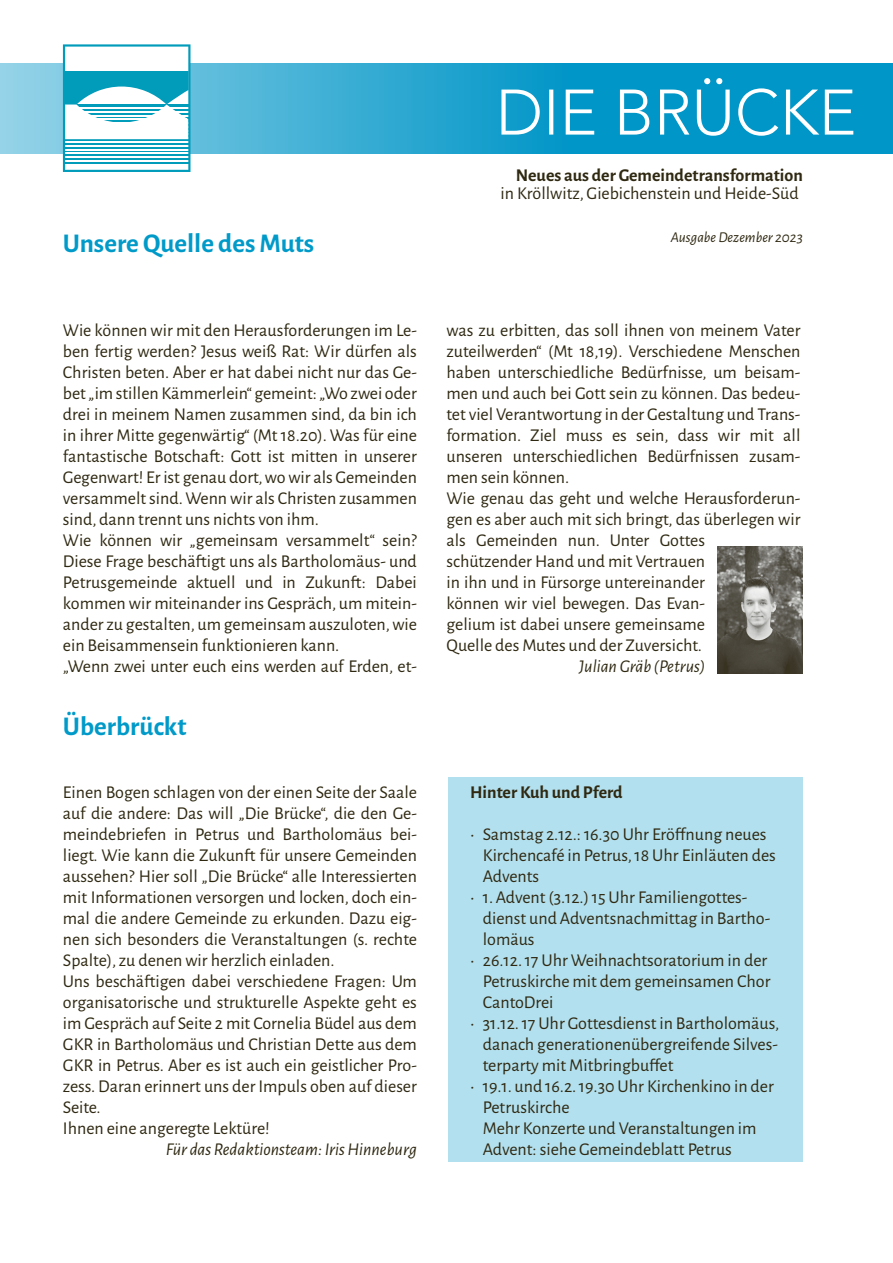
<style>
.page{position:relative;width:893px;height:1263px;background:#fff}
.page>*{position:absolute;margin:0;border:0;box-sizing:border-box;transform-origin:0 0}
.t1{font:700 27px "Alegreya Sans";color:#009ac9}
.t2{font:18px/21px "Alegreya Sans";color:#2f2912}
.t3{font:italic 18px "Alegreya Sans";color:#2f2912}
.t4{font:700 18px "Alegreya Sans";color:#2f2912}
.t5{font:italic 15px "Alegreya Sans";color:#2f2912}
</style>
<div class="page">
<img style="left:0;top:63px;width:893px;height:90px">
<svg style="left:63px;top:44px;width:127px;height:128px"></svg>
<div style="left:449px;top:777px;width:354px;height:384px;background:#b3e0ee"></div>
<svg style="left:501px;top:78px;width:352px;height:58px"></svg>
<img style="left:718px;top:546px;width:85px;height:128px">
<h1 class="t1" style="left:63px;top:230px;width:253px">Unsere Quelle des Muts</h1>
<p class="t4" style="left:516px;top:166px;width:288px">Neues aus der Gemeindetransformation</p>
<p class="t2" style="left:501px;top:183px;width:300px">in Kröllwitz, Giebichenstein und Heide-Süd</p>
<p class="t5" style="left:671px;top:230px;width:133px">Ausgabe Dezember 2023</p>
<p class="t2" style="left:63px;top:320px;width:355px">Wie können wir mit den Herausforderungen im Le&shy;ben fertig werden? Jesus weiß Rat: Wir dürfen als Christen beten. Aber er hat dabei nicht nur das Ge&shy;bet „im stillen Kämmerlein“ gemeint: „Wo zwei oder drei in meinem Namen zusammen sind, da bin ich in ihrer Mitte gegenwärtig“ (Mt 18.20). Was für eine fantastische Botschaft: Gott ist mitten in unserer Gegenwart! Er ist genau dort, wo wir als Gemeinden versammelt sind. Wenn wir als Christen zusammen sind, dann trennt uns nichts von ihm.<br>Wie können wir „gemeinsam versammelt“ sein?<br>Diese Frage beschäftigt uns als Bartholomäus- und Petrusgemeinde aktuell und in Zukunft: Dabei kommen wir miteinander ins Gespräch, um mitein&shy;ander zu gestalten, um gemeinsam auszuloten, wie ein Beisammensein funktionieren kann.<br>„Wenn zwei unter euch eins werden auf Erden, et-</p>
<p class="t2" style="left:446px;top:320px;width:355px">was zu erbitten, das soll ihnen von meinem Vater zuteilwerden“ (Mt 18,19). Verschiedene Menschen haben unterschiedliche Bedürfnisse, um beisam&shy;men und auch bei Gott sein zu können. Das bedeu&shy;tet viel Verantwortung in der Gestaltung und Trans&shy;formation. Ziel muss es sein, dass wir mit all unseren unterschiedlichen Bedürfnissen zusam&shy;men sein können.<br>Wie genau das geht und welche Herausforderun&shy;gen es aber auch mit sich bringt, das überlegen wir als Gemeinden nun. Unter Gottes<br>schützender Hand und mit Vertrauen<br>in ihn und in Fürsorge untereinander<br>können wir viel bewegen. Das Evan-<br>gelium ist dabei unsere gemeinsame<br>Quelle des Mutes und der Zuversicht.</p>
<p class="t3" style="left:579px;top:658px;width:127px">Julian Gräb (Petrus)</p>
<h1 class="t1" style="left:63px;top:713px;width:125px">Überbrückt</h1>
<p class="t2" style="left:63px;top:782px;width:355px">Einen Bogen schlagen von der einen Seite der Saale auf die andere: Das will „Die Brücke“, die den Ge&shy;meindebriefen in Petrus und Bartholomäus bei&shy;liegt. Wie kann die Zukunft für unsere Gemeinden aussehen? Hier soll „Die Brücke“ alle Interessierten mit Informationen versorgen und locken, doch ein&shy;mal die andere Gemeinde zu erkunden. Dazu eig&shy;nen sich besonders die Veranstaltungen (s. rechte Spalte), zu denen wir herzlich einladen.<br>Uns beschäftigen dabei verschiedene Fragen: Um organisatorische und strukturelle Aspekte geht es im Gespräch auf Seite 2 mit Cornelia Büdel aus dem GKR in Bartholomäus und Christian Dette aus dem GKR in Petrus. Aber es ist auch ein geistlicher Pro&shy;zess. Daran erinnert uns der Impuls oben auf dieser Seite.<br>Ihnen eine angeregte Lektüre!</p>
<p class="t3" style="left:166px;top:1141px;width:253px">Für das Redaktionsteam: Iris Hinneburg</p>
<p class="t4" style="left:470px;top:784px;width:154px">Hinter Kuh und Pferd</p>
<p class="t2" style="left:483px;top:824px;width:294px;text-indent:-13px">• Samstag 2.12.: 16.30 Uhr Eröffnung neues<br>Kirchencafé in Petrus, 18 Uhr Einläuten des<br>Advents</p>
<p class="t2" style="left:483px;top:887px;width:289px;text-indent:-13px">• 1. Advent (3.12.) 15 Uhr Familiengottes&shy;dienst und Adventsnachmittag in Bartho&shy;lomäus</p>
<p class="t2" style="left:483px;top:950px;width:289px;text-indent:-13px">• 26.12. 17 Uhr Weihnachtsoratorium in der<br>Petruskirche mit dem gemeinsamen Chor<br>CantoDrei</p>
<p class="t2" style="left:483px;top:1013px;width:298px;text-align:justify;text-indent:-13px">• 31.12. 17 Uhr Gottesdienst in Bartholomäus, danach generationenübergreifende Silves&shy;terparty mit Mitbringbuffet</p>
<p class="t2" style="left:483px;top:1076px;width:292px;text-indent:-13px">• 19.1. und 16.2. 19.30 Uhr Kirchenkino in der Petruskirche<br>Mehr Konzerte und Veranstaltungen im Advent: siehe Gemeindeblatt Petrus</p>
</div>
